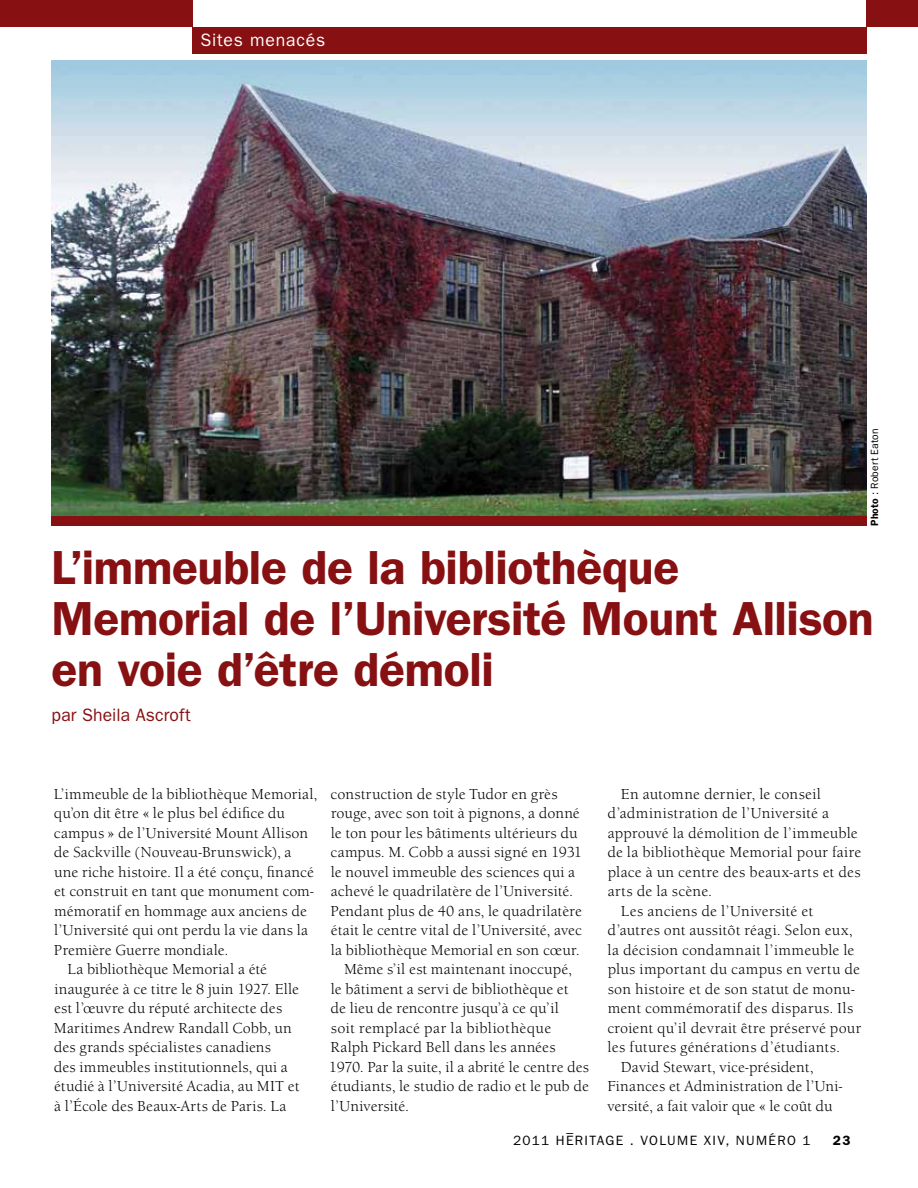
<style>
.page{position:relative;width:918px;height:1188px;background:#fff}
.page>*{position:absolute;margin:0;border:0;box-sizing:border-box;transform-origin:0 0}
.t1{font:600 48px/51px "Franklin Gothic";letter-spacing:-.005em;color:#861012}
.t2{font:18px "Franklin Gothic";letter-spacing:.01em;color:#861012}
.t3{font:18px "Franklin Gothic";letter-spacing:.045em;color:#fff}
.t4{font:15px "Berkeley Old Style Itc T";letter-spacing:.01em;color:#000}
.t5{font:13.5px "Franklin Gothic";letter-spacing:.1em;color:#000}
.t6{font:600 13.5px "Franklin Gothic";color:#000}
.t7{font:10.5px "Franklin Gothic";letter-spacing:.02em;color:#000}
.s1{font-weight:600}
</style>
<div class="page">
<div style="left:0;top:0;width:192px;height:27px;background:#861012"></div>
<div style="left:192px;top:27px;width:675px;height:27px;background:#861012"></div>
<div style="left:867px;top:0;width:51px;height:27px;background:#861012"></div>
<img style="left:51px;top:60px;width:816px;height:456px">
<div style="left:51px;top:516px;width:816px;height:10px;background:#861012"></div>
<p class="t3" style="left:201px;top:29px;width:126px">Sites menacés</p>
<p class="t7" style="left:869px;top:526px;width:99px;rotate:-90deg"><span class="s1">Photo</span> : Robert Eaton</p>
<h1 class="t1" style="left:51px;top:541px;width:824px">L’immeuble de la bibliothèque<br>Memorial de l’Université Mount Allison en voie d’être démoli</h1>
<p class="t2" style="left:51px;top:704px;width:141px">par Sheila Ascroft</p>
<p class="t4" style="left:54px;top:785px;width:265px">L’immeuble de la bibliothèque Memorial,</p>
<p class="t4" style="left:54px;top:805px;width:233px">qu’on dit être « le plus bel édifice du</p>
<p class="t4" style="left:54px;top:824px;width:256px">campus » de l’Université Mount Allison</p>
<p class="t4" style="left:54px;top:844px;width:239px">de Sackville (Nouveau-Brunswick), a</p>
<p class="t4" style="left:54px;top:863px;width:261px">une riche histoire. Il a été conçu, financé</p>
<p class="t4" style="left:54px;top:883px;width:261px">et construit en tant que monument com-</p>
<p class="t4" style="left:54px;top:902px;width:254px">mémoratif en hommage aux anciens de</p>
<p class="t4" style="left:54px;top:922px;width:256px">l’Université qui ont perdu la vie dans la</p>
<p class="t4" style="left:54px;top:941px;width:176px">Première Guerre mondiale.</p>
<p class="t4" style="left:67px;top:961px;width:201px">La bibliothèque Memorial a été</p>
<p class="t4" style="left:54px;top:980px;width:246px">inaugurée à ce titre le 8 juin 1927. Elle</p>
<p class="t4" style="left:54px;top:1000px;width:230px">est l’œuvre du réputé architecte des</p>
<p class="t4" style="left:54px;top:1019px;width:239px">Maritimes Andrew Randall Cobb, un</p>
<p class="t4" style="left:54px;top:1039px;width:219px">des grands spécialistes canadiens</p>
<p class="t4" style="left:54px;top:1058px;width:235px">des immeubles institutionnels, qui a</p>
<p class="t4" style="left:54px;top:1078px;width:247px">étudié à l’Université Acadia, au MIT et</p>
<p class="t4" style="left:54px;top:1097px;width:234px">à l’École des Beaux-Arts de Paris. La</p>
<p class="t4" style="left:331px;top:785px;width:228px">construction de style Tudor en grès</p>
<p class="t4" style="left:331px;top:805px;width:250px">rouge, avec son toit à pignons, a donné</p>
<p class="t4" style="left:331px;top:824px;width:248px">le ton pour les bâtiments ultérieurs du</p>
<p class="t4" style="left:331px;top:844px;width:253px">campus. M. Cobb a aussi signé en 1931</p>
<p class="t4" style="left:331px;top:863px;width:246px">le nouvel immeuble des sciences qui a</p>
<p class="t4" style="left:331px;top:883px;width:243px">achevé le quadrilatère de l’Université.</p>
<p class="t4" style="left:331px;top:902px;width:253px">Pendant plus de 40 ans, le quadrilatère</p>
<p class="t4" style="left:331px;top:922px;width:252px">était le centre vital de l’Université, avec</p>
<p class="t4" style="left:331px;top:941px;width:250px">la bibliothèque Memorial en son cœur.</p>
<p class="t4" style="left:344px;top:961px;width:229px">Même s’il est maintenant inoccupé,</p>
<p class="t4" style="left:331px;top:980px;width:239px">le bâtiment a servi de bibliothèque et</p>
<p class="t4" style="left:331px;top:1000px;width:230px">de lieu de rencontre jusqu’à ce qu’il</p>
<p class="t4" style="left:331px;top:1019px;width:222px">soit remplacé par la bibliothèque</p>
<p class="t4" style="left:331px;top:1039px;width:227px">Ralph Pickard Bell dans les années</p>
<p class="t4" style="left:329px;top:1058px;width:262px">1970. Par la suite, il a abrité le centre des</p>
<p class="t4" style="left:331px;top:1078px;width:260px">étudiants, le studio de radio et le pub de</p>
<p class="t4" style="left:331px;top:1097px;width:80px">l’Université.</p>
<p class="t4" style="left:621px;top:785px;width:202px">En automne dernier, le conseil</p>
<p class="t4" style="left:607px;top:805px;width:223px">d’administration de l’Université a</p>
<p class="t4" style="left:608px;top:824px;width:252px">approuvé la démolition de l’immeuble</p>
<p class="t4" style="left:607px;top:844px;width:255px">de la bibliothèque Memorial pour faire</p>
<p class="t4" style="left:608px;top:863px;width:254px">place à un centre des beaux-arts et des</p>
<p class="t4" style="left:608px;top:883px;width:106px">arts de la scène.</p>
<p class="t4" style="left:621px;top:902px;width:194px">Les anciens de l’Université et</p>
<p class="t4" style="left:607px;top:922px;width:247px">d’autres ont aussitôt réagi. Selon eux,</p>
<p class="t4" style="left:608px;top:941px;width:248px">la décision condamnait l’immeuble le</p>
<p class="t4" style="left:608px;top:961px;width:254px">plus important du campus en vertu de</p>
<p class="t4" style="left:608px;top:980px;width:248px">son histoire et de son statut de monu-</p>
<p class="t4" style="left:608px;top:1000px;width:247px">ment commémoratif des disparus. Ils</p>
<p class="t4" style="left:607px;top:1019px;width:255px">croient qu’il devrait être préservé pour</p>
<p class="t4" style="left:608px;top:1039px;width:234px">les futures générations d’étudiants.</p>
<p class="t4" style="left:621px;top:1058px;width:194px">David Stewart, vice-président,</p>
<p class="t4" style="left:607px;top:1078px;width:237px">Finances et Administration de l’Uni-</p>
<p class="t4" style="left:607px;top:1097px;width:227px">versité, a fait valoir que « le coût du</p>
<p class="t5" style="left:513px;top:1133px;width:299px">2011 HERITAGE . VOLUME XIV, NUMÉRO 1</p>
<p class="t5" style="left:566px;top:1125px;width:8px">–</p>
<p class="t6" style="left:833px;top:1132px;width:19px">23</p>
</div>
